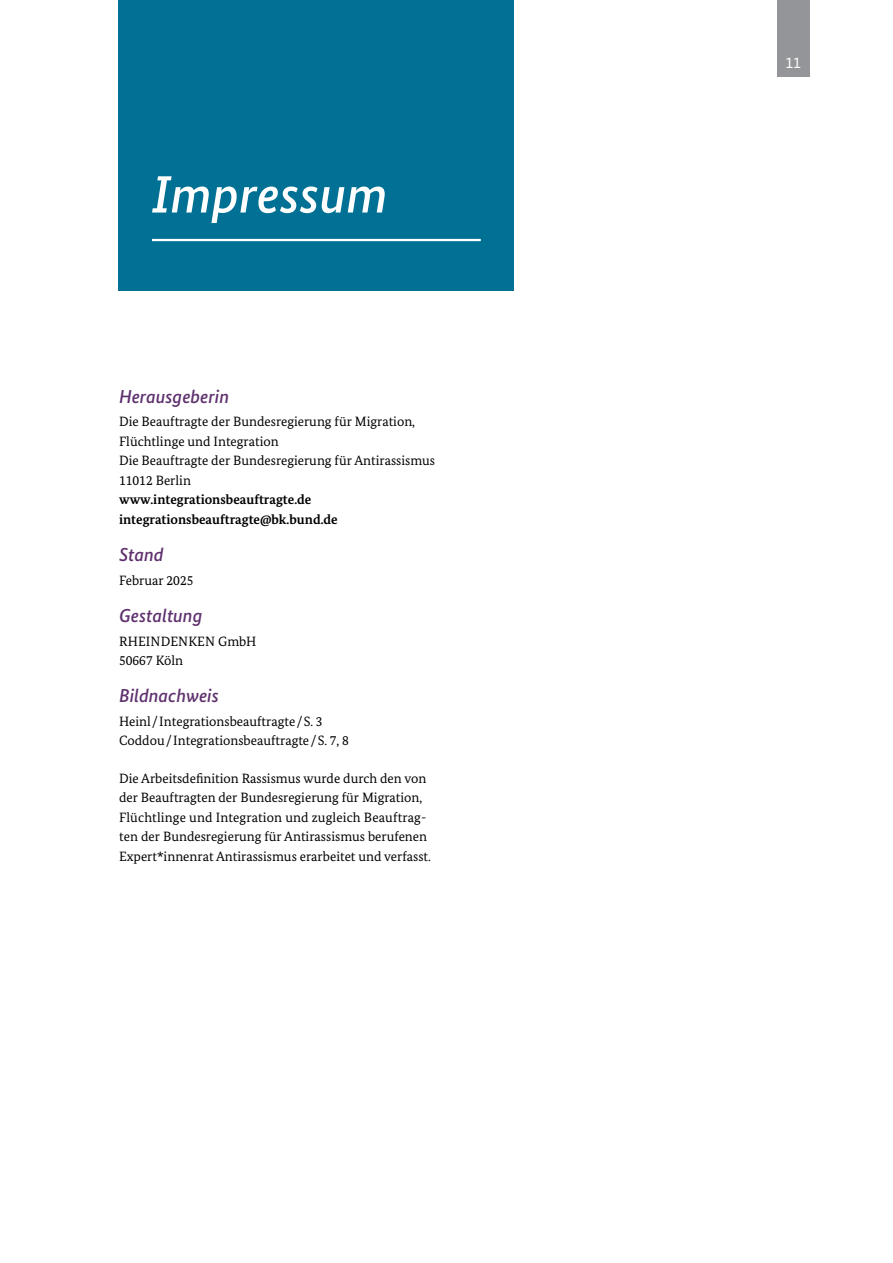
<style>
.page{position:relative;width:893px;height:1263px;background:#fff}
.page>*{position:absolute;margin:0;border:0;box-sizing:border-box;transform-origin:0 0}
.H1-Head_Kapitel_35_38_5{font:italic 500 52.5px "Bundes Sans";color:#fff}
.t1{font:italic 500 18.75px "Bundes Sans";color:#5f316e}
.t2{font:15.75px "Bundes Sans";color:#fff}
.P-Impressum_9_13{font:13.5px/19.5px "Bundes Serif";color:#000}
.P-Impressum_9_13-2{font:700 13.5px/19.5px "Bundes Serif";color:#000}
.s1{font-weight:400}
</style>
<div class="page">
<div style="left:777px;top:0;width:33px;height:77px;background:#939598"></div>
<div style="left:119px;top:0;width:395px;height:290px;background:#007194"></div>
<hr style="left:152px;top:239px;width:329px;height:2px;background:#fff">
<h1 class="H1-Head_Kapitel_35_38_5" style="left:152px;top:164px;width:237px">Impressum</h1>
<h2 class="t1" style="left:119px;top:386px;width:112px">Herausgeberin</h2>
<p class="P-Impressum_9_13" style="left:119px;top:412px;width:297px">Die Beauftragte der Bundesregierung für Migration,</p>
<p class="P-Impressum_9_13" style="left:119px;top:431px;width:161px">Flüchtlinge und Integration</p>
<p class="P-Impressum_9_13" style="left:119px;top:451px;width:318px">Die Beauftragte der Bundesregierung für Antirassismus</p>
<p class="P-Impressum_9_13-2" style="left:119px;top:470px;width:194px"><span class="s1">11012 Berlin </span>www.integrationsbeauftragte.de</p>
<p class="P-Impressum_9_13-2" style="left:119px;top:509px;width:220px">integrationsbeauftragte@bk.bund.de</p>
<h2 class="t1" style="left:119px;top:544px;width:46px">Stand</h2>
<p class="P-Impressum_9_13" style="left:119px;top:570px;width:76px">Februar 2025</p>
<h2 class="t1" style="left:119px;top:605px;width:85px">Gestaltung</h2>
<p class="P-Impressum_9_13" style="left:119px;top:631px;width:139px">RHEINDENKEN GmbH<br>50667 Köln</p>
<h2 class="t1" style="left:119px;top:685px;width:101px">Bildnachweis</h2>
<p class="P-Impressum_9_13" style="left:119px;top:711px;width:205px">Heinl/Integrationsbeauftragte/S. 3</p>
<p class="P-Impressum_9_13" style="left:119px;top:731px;width:231px">Coddou/Integrationsbeauftragte/S. 7, 8</p>
<p class="P-Impressum_9_13" style="left:119px;top:768px;width:313px">Die Arbeitsdefinition Rassismus wurde durch den von der Beauftragten der Bundesregierung für Migration, Flüchtlinge und Integration und zugleich Beauftrag&shy;ten der Bundesregierung für Antirassismus berufenen Expert*innenrat Antirassismus erarbeitet und verfasst.</p>
<p class="t2" style="left:785px;top:54px;width:17px">11</p>
</div>
